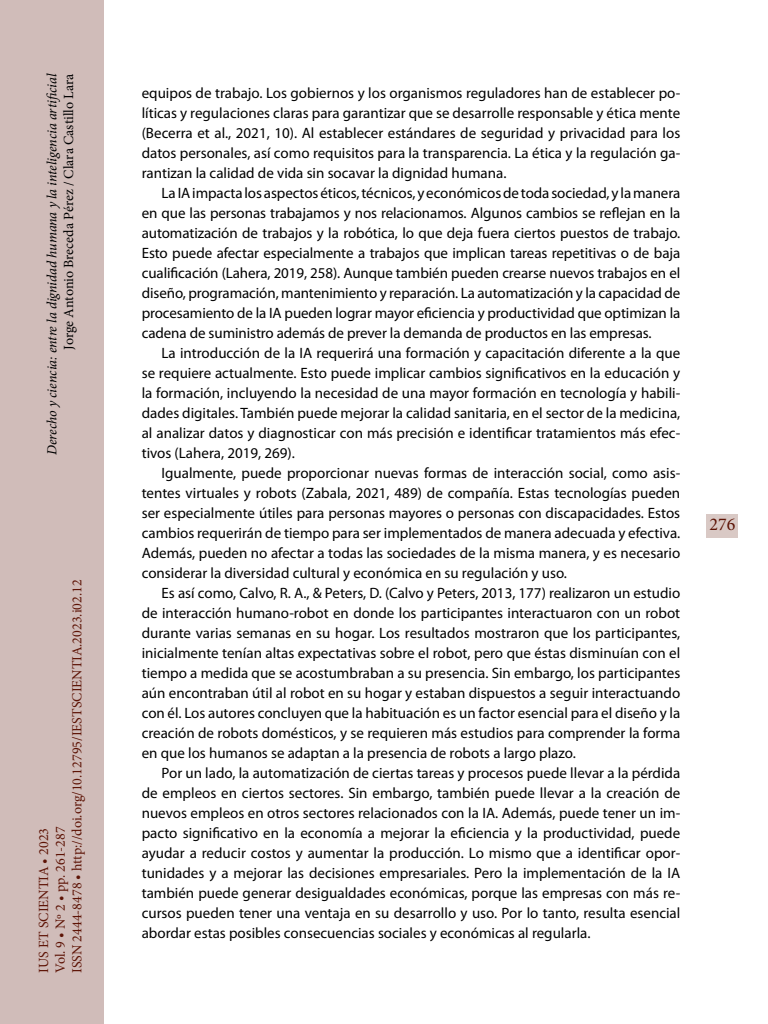
<style>
.page{position:relative;width:768px;height:1024px;background:#fff}
.page>*{position:absolute;margin:0;border:0;box-sizing:border-box;transform-origin:0 0}
.t1{font:18px "Minion Pro";color:#5d1305}
._00_bsc{font:15px/20px "Myriad Pro";color:#000;text-align:justify}
.t2{font:14px/16.8px "Minion Pro";color:#5d1305}
.t3{font:italic 14px "Minion Pro";letter-spacing:-.005em;color:#000}
.t4{font:14px "Minion Pro";color:#000}
</style>
<div class="page">
<div style="left:0;top:0;width:103px;height:1024px;background:#d0bcb9"></div>
<div style="left:707px;top:514px;width:31px;height:24px;background:#d9c9c5"></div>
<p class="t3" style="left:42px;top:455px;width:383px;rotate:-90deg">Derecho y ciencia: entre la dignidad humana y la inteligencia artificial</p>
<p class="t4" style="left:59px;top:350px;width:277px;rotate:-90deg">Jorge Antonio Breceda Pérez / Clara Castillo Lara</p>
<p class="t2" style="left:35px;top:973px;width:395px;rotate:-90deg">IUS ET SCIENTIA • 2023<br>Vol. 9 • Nº 2 • pp. 261-287<br>ISSN 2444-8478 • http://doi.org/10.12795/IESTSCIENTIA.2023.i02.12</p>
<p class="_00_bsc" style="left:142px;top:83px;width:540px">equipos de trabajo. Los gobiernos y los organismos reguladores han de establecer po&shy;líticas y regulaciones claras para garantizar que se desarrolle responsable y ética mente (Becerra et al., 2021, 10). Al establecer estándares de seguridad y privacidad para los datos personales, así como requisitos para la transparencia. La ética y la regulación ga&shy;rantizan la calidad de vida sin socavar la dignidad humana.</p>
<p class="_00_bsc" style="left:142px;top:183px;width:540px;text-indent:20px">La IA impacta los aspectos éticos, técnicos, y económicos de toda sociedad, y la manera en que las personas trabajamos y nos relacionamos. Algunos cambios se reflejan en la automatización de trabajos y la robótica, lo que deja fuera ciertos puestos de trabajo.<br>Esto puede afectar especialmente a trabajos que implican tareas repetitivas o de baja cualificación (Lahera, 2019, 258). Aunque también pueden crearse nuevos trabajos en el diseño, programación, mantenimiento y reparación. La automatización y la capacidad de procesamiento de la IA pueden lograr mayor eficiencia y productividad que optimizan la cadena de suministro además de prever la demanda de productos en las empresas.</p>
<p class="_00_bsc" style="left:142px;top:343px;width:540px;text-indent:20px">La introducción de la IA requerirá una formación y capacitación diferente a la que se requiere actualmente. Esto puede implicar cambios significativos en la educación y la formación, incluyendo la necesidad de una mayor formación en tecnología y habili&shy;dades digitales. También puede mejorar la calidad sanitaria, en el sector de la medicina, al analizar datos y diagnosticar con más precisión e identificar tratamientos más efec&shy;tivos (Lahera, 2019, 269).</p>
<p class="_00_bsc" style="left:142px;top:463px;width:540px;text-indent:20px">Igualmente, puede proporcionar nuevas formas de interacción social, como asis&shy;tentes virtuales y robots (Zabala, 2021, 489) de compañía. Estas tecnologías pueden ser especialmente útiles para personas mayores o personas con discapacidades. Estos cambios requerirán de tiempo para ser implementados de manera adecuada y efectiva.<br>Además, pueden no afectar a todas las sociedades de la misma manera, y es necesario considerar la diversidad cultural y económica en su regulación y uso.</p>
<p class="_00_bsc" style="left:142px;top:583px;width:540px;text-indent:20px">Es así como, Calvo, R. A., &amp; Peters, D. (Calvo y Peters, 2013, 177) realizaron un estudio de interacción humano-robot en donde los participantes interactuaron con un robot durante varias semanas en su hogar. Los resultados mostraron que los participantes, inicialmente tenían altas expectativas sobre el robot, pero que éstas disminuían con el tiempo a medida que se acostumbraban a su presencia. Sin embargo, los participantes aún encontraban útil al robot en su hogar y estaban dispuestos a seguir interactuando con él. Los autores concluyen que la habituación es un factor esencial para el diseño y la creación de robots domésticos, y se requieren más estudios para comprender la forma en que los humanos se adaptan a la presencia de robots a largo plazo.</p>
<p class="_00_bsc" style="left:142px;top:763px;width:540px;text-indent:20px">Por un lado, la automatización de ciertas tareas y procesos puede llevar a la pérdida de empleos en ciertos sectores. Sin embargo, también puede llevar a la creación de nuevos empleos en otros sectores relacionados con la IA. Además, puede tener un im&shy;pacto significativo en la economía a mejorar la eficiencia y la productividad, puede ayudar a reducir costos y aumentar la producción. Lo mismo que a identificar opor&shy;tunidades y a mejorar las decisiones empresariales. Pero la implementación de la IA también puede generar desigualdades económicas, porque las empresas con más re&shy;cursos pueden tener una ventaja en su desarrollo y uso. Por lo tanto, resulta esencial abordar estas posibles consecuencias sociales y económicas al regularla.</p>
<p class="t1" style="left:709px;top:512px;width:27px">276</p>
</div>
